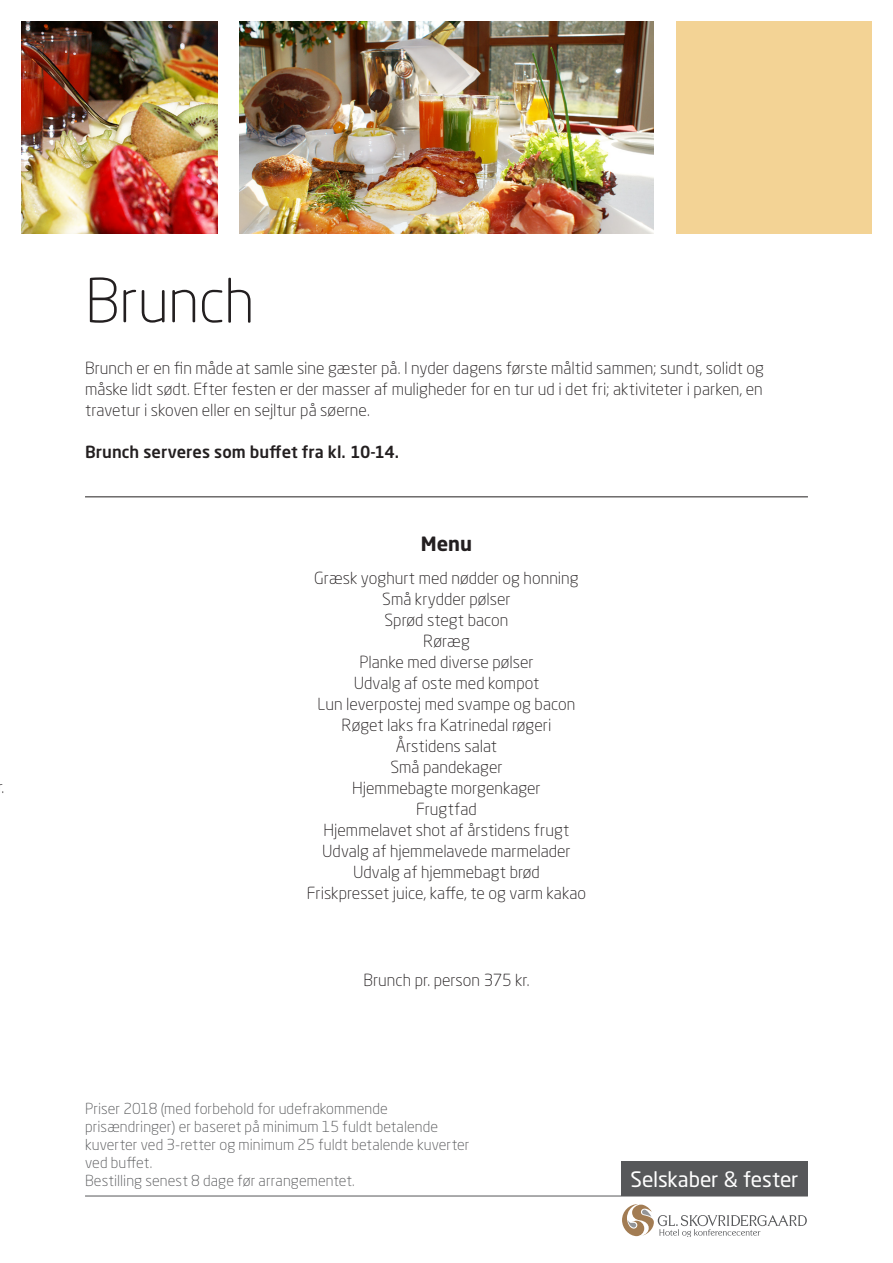
<style>
.page{position:relative;width:893px;height:1263px;background:#fff}
.page>*{position:absolute;margin:0;border:0;box-sizing:border-box;transform-origin:0 0}
.Titel{font:300 60px "Neo Sans Pro";letter-spacing:-.01em;color:#231f20}
.t1{font:21px "Neo Sans Pro";letter-spacing:-.005em;color:#fff}
.titel_ny{font:700 19.5px "Neo Sans Pro";color:#231f20}
.Liste_med_pris{font:300 16.5px/21px "Neo Sans Pro";color:#231f20;text-align:center}
.Brød{font:300 16.5px/21px "Neo Sans Pro";letter-spacing:-.005em;color:#231f20;text-align:justify}
.Brød-2{font:500 16.5px "Neo Sans Pro";letter-spacing:.005em;color:#231f20}
.t2{font:300 15px/18px "Neo Sans Pro";letter-spacing:.005em;color:#57585a}
</style>
<div class="page">
<hr style="left:85px;top:1195px;width:723px;height:1px;background:#57585a">
<svg style="left:622px;top:1204px;width:185px;height:32px"></svg>
<div style="left:621px;top:1161px;width:187px;height:34px;background:#57585a"></div>
<img style="left:21px;top:21px;width:196px;height:213px">
<img style="left:240px;top:21px;width:414px;height:213px">
<div style="left:676px;top:21px;width:196px;height:213px;background:#f3d395"></div>
<hr style="left:85px;top:496px;width:723px;height:1px;background:#231f20">
<p class="Liste_med_pris" style="left:-3px;top:776px;width:8px">r.</p>
<p class="Titel" style="left:85px;top:265px;width:171px">Brunch</p>
<p class="Brød" style="left:85px;top:357px;width:680px">Brunch er en fin måde at samle sine gæster på. I nyder dagens første måltid sammen; sundt, solidt og måske lidt sødt. Efter festen er der masser af muligheder for en tur ud i det fri; aktiviteter i parken, en travetur i skoven eller en sejltur på søerne.</p>
<p class="Brød-2" style="left:85px;top:442px;width:316px">Brunch serveres som buffet fra kl. 10-14.</p>
<p class="titel_ny" style="left:421px;top:531px;width:53px">Menu</p>
<p class="Liste_med_pris" style="left:307px;top:567px;width:281px">Græsk yoghurt med nødder og honning<br>Små krydder pølser<br>Sprød stegt bacon<br>Røræg<br>Planke med diverse pølser<br>Udvalg af oste med kompot<br>Lun leverpostej med svampe og bacon<br>Røget laks fra Katrinedal røgeri<br>Årstidens salat<br>Små pandekager<br>Hjemmebagte morgenkager<br>Frugtfad<br>Hjemmelavet shot af årstidens frugt<br>Udvalg af hjemmelavede marmelader<br>Udvalg af hjemmebagt brød<br>Friskpresset juice, kaffe, te og varm kakao</p>
<p class="Liste_med_pris" style="left:363px;top:969px;width:168px">Brunch pr. person 375 kr.</p>
<p class="t2" style="left:85px;top:1099px;width:386px">Priser 2018 (med forbehold for udefrakommende prisændringer) er baseret på minimum 15 fuldt betalende kuverter ved 3-retter og minimum 25 fuldt betalende kuverter ved buffet.<br>Bestilling senest 8 dage før arrangementet.</p>
<p class="t1" style="left:630px;top:1166px;width:169px">Selskaber &amp; fester</p>
</div>
